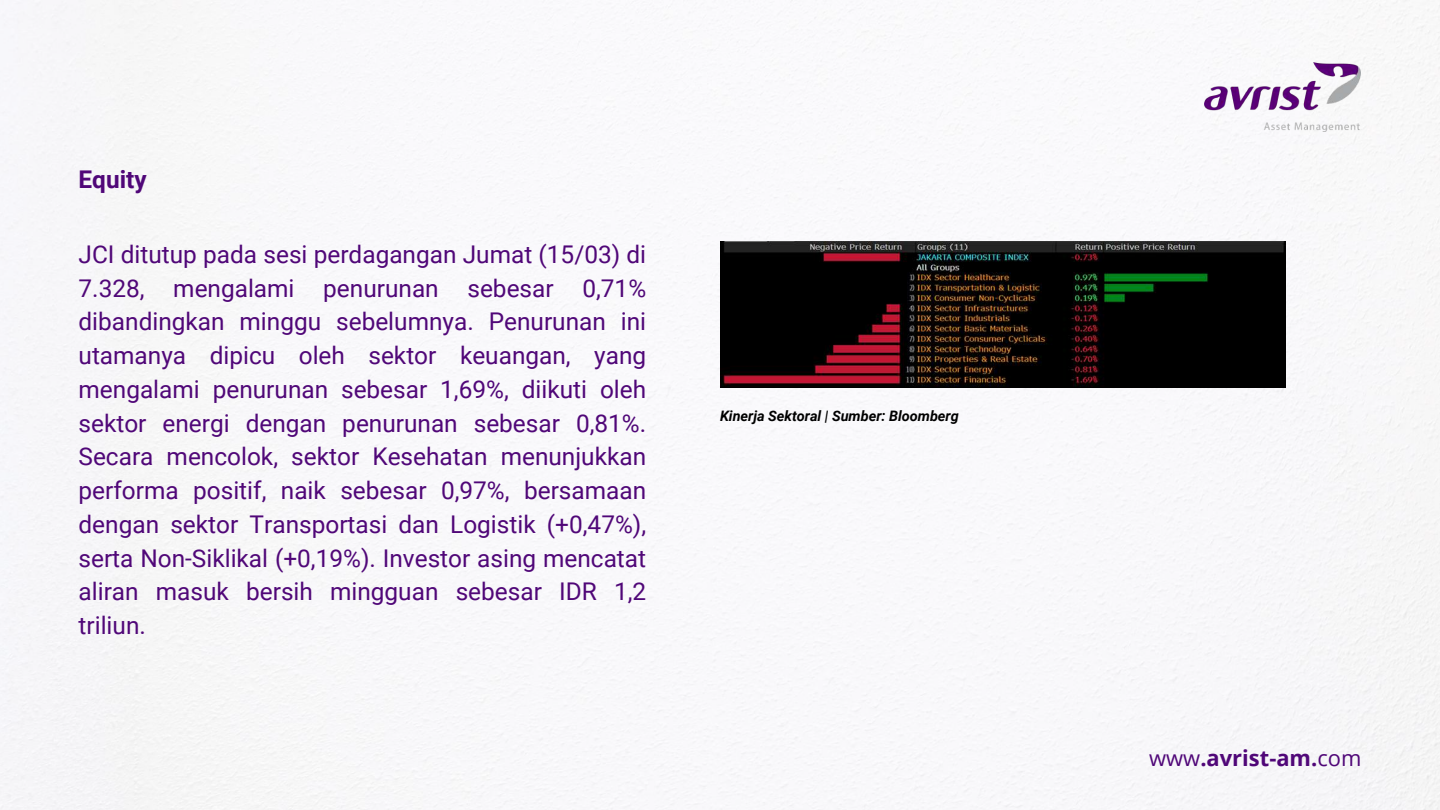
<style>
.page{position:relative;width:1440px;height:810px;background:#fff}
.page>*{position:absolute;margin:0;border:0;box-sizing:border-box;transform-origin:0 0}
.t1{font:24.4px/33.8px "Roboto";color:#500778;text-align:justify}
.t2{font:700 24.4px "Roboto";color:#500778}
.t3{font:700 21.9px "Open Sans";color:#500778}
.t4{font:italic 700 14.4px "Roboto";color:#000}
.s1{font-weight:400}
</style>
<div class="page">
<img style="left:0;top:0;width:1440px;height:810px">
<img style="left:1205px;top:62px;width:156px;height:69px">
<img style="left:720px;top:241px;width:566px;height:147px">
<p class="t2" style="left:79px;top:165px;width:70px">Equity</p>
<p class="t1" style="left:79px;top:238px;width:569px">JCI ditutup pada sesi perdagangan Jumat (15/03) di 7.328, mengalami penurunan sebesar 0,71% dibandingkan minggu sebelumnya. Penurunan ini utamanya dipicu oleh sektor keuangan, yang mengalami penurunan sebesar 1,69%, diikuti oleh sektor energi dengan penurunan sebesar 0,81%.<br>Secara mencolok, sektor Kesehatan menunjukkan performa positif, naik sebesar 0,97%, bersamaan dengan sektor Transportasi dan Logistik (+0,47%), serta Non-Siklikal (+0,19%). Investor asing mencatat aliran masuk bersih mingguan sebesar IDR 1,2 triliun.</p>
<p class="t4" style="left:720px;top:407px;width:240px">Kinerja Sektoral | Sumber: Bloomberg</p>
<p class="t3" style="left:1149px;top:743px;width:214px"><span class="s1">www</span>.avrist-am.<span class="s1">com</span></p>
</div>
